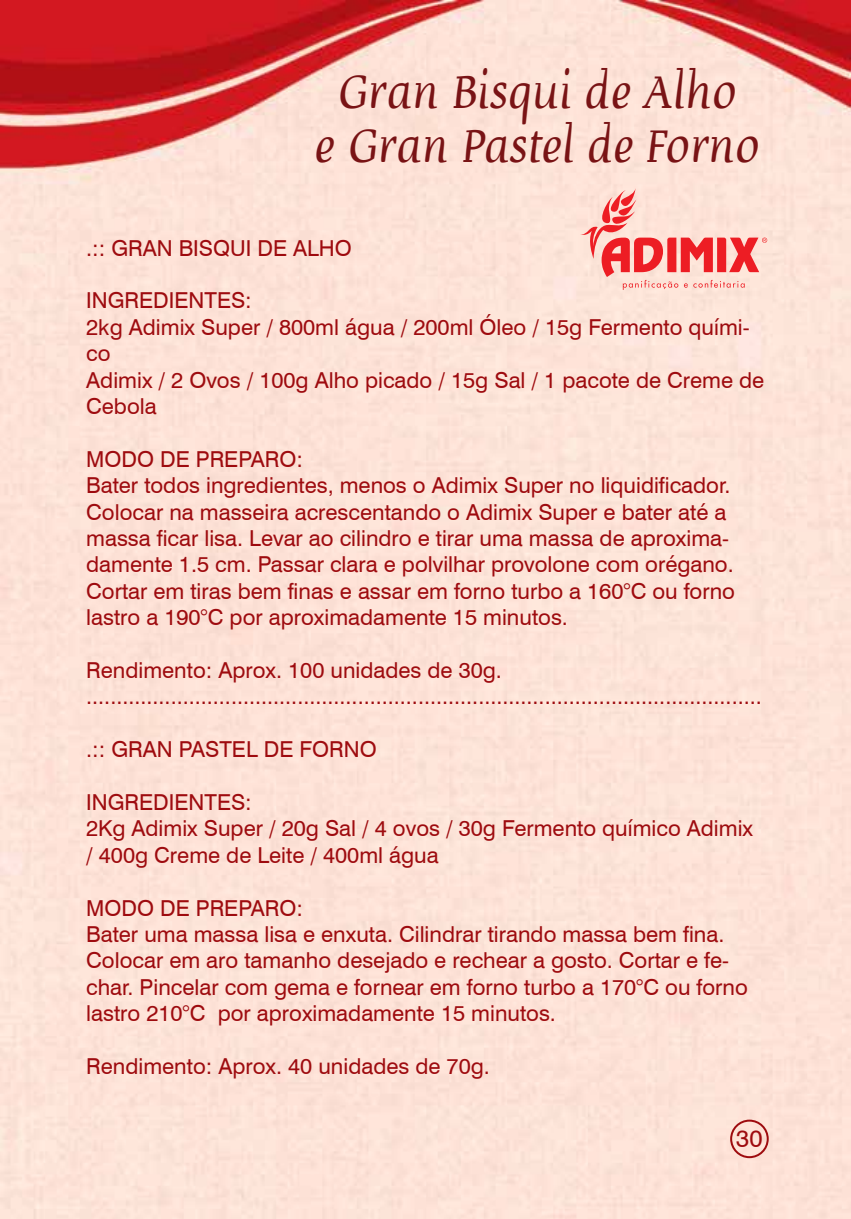
<style>
.page{position:relative;width:851px;height:1219px;background:#fff}
.page>*{position:absolute;margin:0;border:0;box-sizing:border-box;transform-origin:0 0}
.t1{font:42px/54px "Devroye";color:#791315;text-align:center}
.t2{font:24px "Swiss 721 BT";color:#9e0b0f}
.t3{font:22px/26.4px "Swiss 721 BT";color:#9e0b0f}
</style>
<div class="page">
<div style="left:0;top:0;width:850px;height:1219px;background:#fde3d7"></div>
<div style="left:730px;top:1120px;width:38px;height:38px;border:2px solid #9e0b0f;border-radius:50%"></div>
<svg style="left:580px;top:188px;width:187px;height:102px;background:#f8b5ad"></svg>
<h1 class="t1" style="left:313px;top:66px;width:447px">Gran Bisqui de Alho<br>e Gran Pastel de Forno</h1>
<p class="t3" style="left:86px;top:234px;width:267px">.:: GRAN BISQUI DE ALHO</p>
<p class="t3" style="left:86px;top:287px;width:21px">Ingredientes</p>
<p class="t3" style="left:86px;top:287px;width:679px;text-indent:159px">:<br>2kg Adimix Super / 800ml água / 200ml Óleo / 15g Fermento quími&shy;co<br>Adimix / 2 Ovos / 100g Alho picado / 15g Sal / 1 pacote de Creme de<br>Cebola</p>
<p class="t3" style="left:86px;top:446px;width:36px">Modo</p>
<p class="t3" style="left:160px;top:446px;width:65px">de Preparo</p>
<p class="t3" style="left:86px;top:446px;width:650px;text-indent:210px">:<br>Bater todos ingredientes, menos o Adimix Super no liquidificador.<br>Colocar na masseira acrescentando o Adimix Super e bater até a massa ficar lisa. Levar ao cilindro e tirar uma massa de aproxima&shy;damente 1.5 cm. Passar clara e polvilhar provolone com orégano.<br>Cortar em tiras bem finas e assar em forno turbo a 160°C ou forno lastro a 190°C por aproximadamente 15 minutos.</p>
<p class="t3" style="left:86px;top:657px;width:677px">Rendimento: Aprox. 100 unidades de 30g. ................................................................................................................</p>
<p class="t3" style="left:86px;top:736px;width:292px">.:: GRAN PASTEL DE FORNO</p>
<p class="t3" style="left:86px;top:789px;width:21px">Ingredientes</p>
<p class="t3" style="left:86px;top:789px;width:668px;text-indent:159px">:<br>2Kg Adimix Super / 20g Sal / 4 ovos / 30g Fermento químico Adimix / 400g Creme de Leite / 400ml água</p>
<p class="t3" style="left:86px;top:894px;width:36px">Modo</p>
<p class="t3" style="left:160px;top:894px;width:65px">de Preparo</p>
<p class="t3" style="left:86px;top:894px;width:663px;text-indent:210px">:<br>Bater uma massa lisa e enxuta. Cilindrar tirando massa bem fina.<br>Colocar em aro tamanho desejado e rechear a gosto. Cortar e fe&shy;char. Pincelar com gema e fornear em forno turbo a 170°C ou forno lastro 210°C por aproximadamente 15 minutos.</p>
<p class="t3" style="left:86px;top:1053px;width:405px">Rendimento: Aprox. 40 unidades de 70g.</p>
<p class="t2" style="left:736px;top:1123px;width:28px">30</p>
</div>
